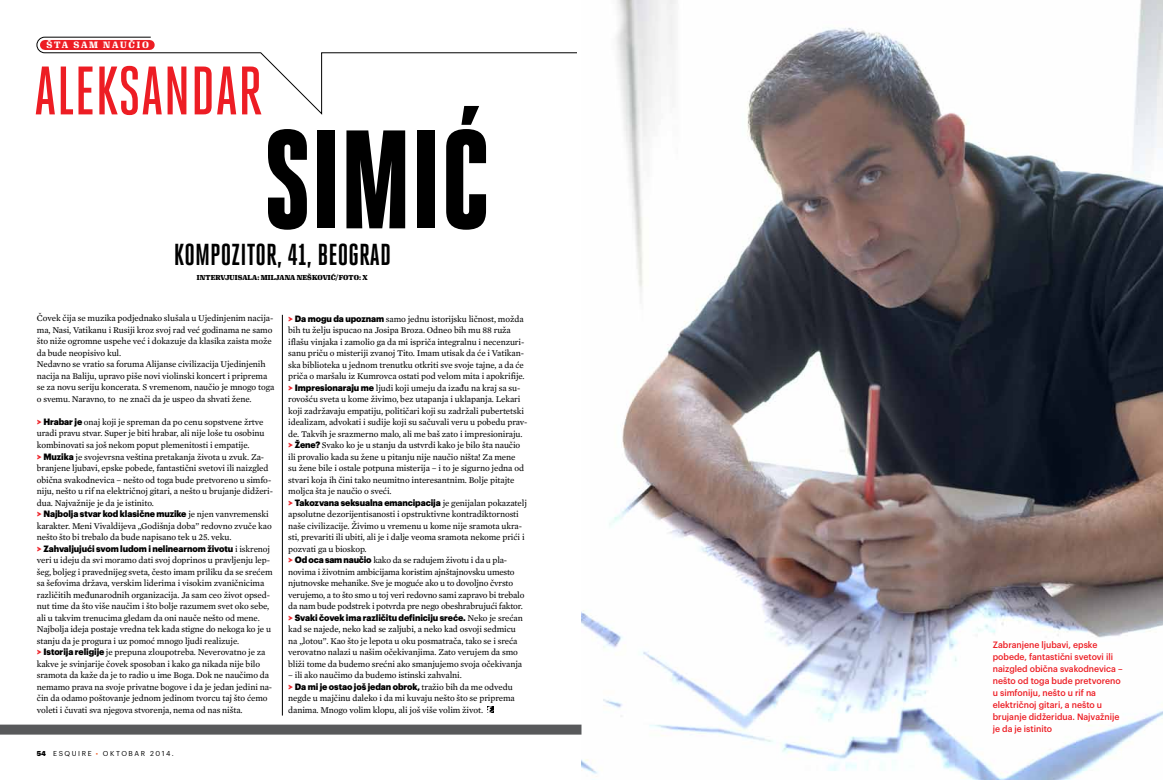
<style>
.page{position:relative;width:1163px;height:780px;background:#fff}
.page>*{position:absolute;margin:0;border:0;box-sizing:border-box;transform-origin:0 0}
.t1{font:900 139.8px "Heroic Condensed";color:#000}
.t2{font:500 68.4px "Heroic Condensed";color:#ed1d24}
.t3{font:700 30.3px "Heroic Condensed";color:#000}
.t4{font:9px/11.5px "Mercury Text G2";letter-spacing:-.01em;color:#000}
.t5{font:900 9px "Graphik";letter-spacing:-.01em;color:#000;scale:.96 1}
.t6{font:500 9px/12px "Graphik";color:#ed1d24;scale:.96 1}
.t7{font:700 9px "Granger";letter-spacing:.185em;color:#fff}
.t8{font:800 7px "Granger";letter-spacing:.01em;color:#000}
.t9{font:7px "Graphik";letter-spacing:.225em;color:#000}
.s1{font-family:"Graphik";font-weight:900}
.s2{font-family:"Mercury Text G2";font-weight:400}
.s3{font-weight:900}
.s4{color:#f15d22}
</style>
<div class="page">
<svg style="left:487px;top:706px;width:6px;height:6px"></svg>
<svg style="left:36px;top:37px;width:541px;height:78px"></svg>
<img style="left:581px;top:0;width:581px;height:780px">
<div style="left:0;top:724px;width:581px;height:10px;background:#58595b"></div>
<div style="left:45px;top:40px;width:105px;height:10px;background:#ed1d24"></div>
<hr style="left:282px;top:315px;width:1px;height:400px;background:#000">
<p class="t7" style="left:46px;top:38px;width:104px">ŠTA SAM NAUČIO</p>
<h2 class="t2" style="left:34px;top:53px;width:230px">ALEKSANDAR</h2>
<h1 class="t1" style="left:264px;top:103px;width:229px">Simić</h1>
<h3 class="t3" style="left:174px;top:237px;width:219px">KOMPOZITOR, 41, BEOGRAD</h3>
<p class="t8" style="left:197px;top:272px;width:172px">INTERVJUISALA: MILJANA NEŠKOVIĆ/FOTO: X</p>
<p class="t4" style="left:37px;top:312px;width:239px">Čovek čija se muzika podjednako slušala u Ujedinjenim nacija&shy;ma, Nasi, Vatikanu i Rusiji kroz svoj rad već godinama ne samo što niže ogromne uspehe već i dokazuje da klasika zaista može da bude neopisivo kul.<br>Nedavno se vratio sa foruma Alijanse civilizacija Ujedinjenih nacija na Baliju, upravo piše novi violinski koncert i priprema se za novu seriju koncerata. S vremenom, naučio je mnogo toga o svemu. Naravno, to ne znači da je uspeo da shvati žene.</p>
<p class="t4" style="left:37px;top:416px;width:229px;text-align:justify;text-indent:7px"><span class="s1">Hrabar je</span> onaj koji je spreman da po cenu sopstvene žrtve uradi pravu stvar. Super je biti hrabar, ali nije loše tu osobinu kombinovati sa još nekom poput plemenitosti i empatije.</p>
<p class="t4" style="left:37px;top:450px;width:237px;text-indent:7px"><span class="s1">Muzika</span> je svojevrsna veština pretakanja života u zvuk. Za&shy;branjene ljubavi, epske pobede, fantastični svetovi ili naizgled obična svakodnevica – nešto od toga bude pretvoreno u simfo&shy;niju, nešto u rif na električnoj gitari, a nešto u brujanje didžeri&shy;dua. Najvažnije je da je istinito.</p>
<p class="t5" style="left:43px;top:506px;width:236px">Najbolja stvar kod klasične muzike <span class="s2">je njen vanvremenski</span></p>
<p class="t4" style="left:37px;top:519px;width:236px">karakter. Meni Vivaldijeva „Godišnja doba” redovno zvuče kao nešto što bi trebalo da bude napisano tek u 25. veku.</p>
<p class="t5" style="left:43px;top:541px;width:237px">Zahvaljujući svom ludom i nelinearnom životu <span class="s2">i iskrenoj</span></p>
<p class="t4" style="left:37px;top:554px;width:237px">veri u ideju da svi moramo dati svoj doprinos u pravljenju lep&shy;šeg, boljeg i pravednijeg sveta, često imam priliku da se srećem sa šefovima država, verskim liderima i visokim zvaničnicima različitih međunarodnih organizacija. Ja sam ceo život opsed&shy;nut time da što više naučim i što bolje razumem svet oko sebe, ali u takvim trenucima gledam da oni nauče nešto od mene.<br>Najbolja ideja postaje vredna tek kada stigne do nekoga ko je u stanju da je progura i uz pomoć mnogo ljudi realizuje.</p>
<p class="t4" style="left:37px;top:646px;width:237px;text-indent:7px"><span class="s1">Istorija religije</span> je prepuna zloupotreba. Neverovatno je za kakve je svinjarije čovek sposoban i kako ga nikada nije bilo sramota da kaže da je to radio u ime Boga. Dok ne naučimo da nemamo prava na svoje privatne bogove i da je jedan jedini na&shy;čin da odamo poštovanje jednom jedinom tvorcu taj što ćemo voleti i čuvati sva njegova stvorenja, nema od nas ništa.</p>
<p class="t4" style="left:295px;top:312px;width:230px"><span class="s1">Da mogu da upoznam</span> samo jednu istorijsku ličnost, možda</p>
<p class="t4" style="left:288px;top:324px;width:224px">bih tu želju ispucao na Josipa Broza. Odneo bih mu 88 ruža</p>
<p class="t4" style="left:288px;top:335px;width:237px">iflašu vinjaka i zamolio ga da mi ispriča integralnu i necenzuri-</p>
<p class="t4" style="left:288px;top:347px;width:237px">sanu priču o misteriji zvanoj Tito. Imam utisak da će i Vatikan-</p>
<p class="t4" style="left:288px;top:358px;width:237px">ska biblioteka u jednom trenutku otkriti sve svoje tajne, a da će</p>
<p class="t4" style="left:288px;top:370px;width:238px">priča o maršalu iz Kumrovca ostati pod velom mita i apokrifije.</p>
<p class="t4" style="left:295px;top:381px;width:227px"><span class="s1">Impresionaraju me</span> ljudi koji umeju da izađu na kraj sa su-</p>
<p class="t4" style="left:288px;top:393px;width:234px">rovošću sveta u kome živimo, bez utapanja i uklapanja. Lekari</p>
<p class="t4" style="left:288px;top:404px;width:237px">koji zadržavaju empatiju, političari koji su zadržali pubertetski</p>
<p class="t4" style="left:288px;top:416px;width:240px">idealizam, advokati i sudije koji su sačuvali veru u pobedu prav-</p>
<p class="t4" style="left:288px;top:427px;width:236px">de. Takvih je srazmerno malo, ali me baš zato i impresioniraju.</p>
<p class="t4" style="left:295px;top:439px;width:227px"><span class="s1">Žene?</span> Svako ko je u stanju da ustvrdi kako je bilo šta naučio</p>
<p class="t4" style="left:288px;top:450px;width:229px">ili provalio kada su žene u pitanju nije naučio ništa! Za mene</p>
<p class="t4" style="left:288px;top:462px;width:237px">su žene bile i ostale potpuna misterija – i to je sigurno jedna od</p>
<p class="t4" style="left:288px;top:473px;width:228px">stvari koja ih čini tako neumitno interesantnim. Bolje pitajte</p>
<p class="t4" style="left:288px;top:485px;width:105px">moljca šta je naučio o sveći.</p>
<p class="t5" style="left:295px;top:495px;width:243px">Takozvana seksualna emancipacija <span class="s2">je genijalan pokazatelj</span></p>
<p class="t4" style="left:288px;top:508px;width:232px">apsolutne dezorijentisanosti i opstruktivne kontradiktornosti</p>
<p class="t4" style="left:288px;top:519px;width:235px">naše civilizacije. Živimo u vremenu u kome nije sramota ukra-</p>
<p class="t4" style="left:288px;top:531px;width:238px">sti, prevariti ili ubiti, ali je i dalje veoma sramota nekome prići i</p>
<p class="t4" style="left:288px;top:542px;width:80px">pozvati ga u bioskop.</p>
<p class="t4" style="left:295px;top:554px;width:214px"><span class="s1">Od oca sam naučio</span> kako da se radujem životu i da u pla-</p>
<p class="t4" style="left:288px;top:565px;width:228px">novima i životnim ambicijama koristim ajnštajnovsku umesto</p>
<p class="t4" style="left:288px;top:577px;width:226px">njutnovske mehanike. Sve je moguće ako u to dovoljno čvrsto</p>
<p class="t4" style="left:288px;top:588px;width:238px">verujemo, a to što smo u toj veri redovno sami zapravo bi trebalo</p>
<p class="t4" style="left:288px;top:600px;width:236px">da nam bude podstrek i potvrda pre nego obeshrabrujući faktor.</p>
<p class="t5" style="left:295px;top:610px;width:239px">Svaki čovek ima različitu definiciju sreće. <span class="s2">Neko je srećan</span></p>
<p class="t4" style="left:288px;top:623px;width:235px">kad se najede, neko kad se zaljubi, a neko kad osvoji sedmicu na „lotou”. Kao što je lepota u oku posmatrača, tako se i sreća verovatno nalazi u našim očekivanjima. Zato verujem da smo bliži tome da budemo srećni ako smanjujemo svoja očekivanja</p>
<p class="t4" style="left:288px;top:669px;width:175px">– ili ako naučimo da budemo istinski zahvalni.</p>
<p class="t5" style="left:295px;top:679px;width:228px">Da mi je ostao još jedan obrok, <span class="s2">tražio bih da me odvedu</span></p>
<p class="t4" style="left:288px;top:692px;width:228px">negde u majčinu daleko i da mi kuvaju nešto što se priprema danima. Mnogo volim klopu, ali još više volim život.</p>
<p class="t9" style="left:37px;top:748px;width:138px"><span class="s3">54</span> ESQUIRE <span class="s4">•</span> OKTOBAR 2014.</p>
<p class="t6" style="left:992px;top:638px;width:137px">Zabranjene ljubavi, epske pobede, fantastični svetovi ili naizgled obična svakodnevica – nešto od toga bude pretvoreno u simfoniju, nešto u rif na električnoj gitari, a nešto u brujanje didžeridua. Najvažnije je da je istinito</p>
</div>
